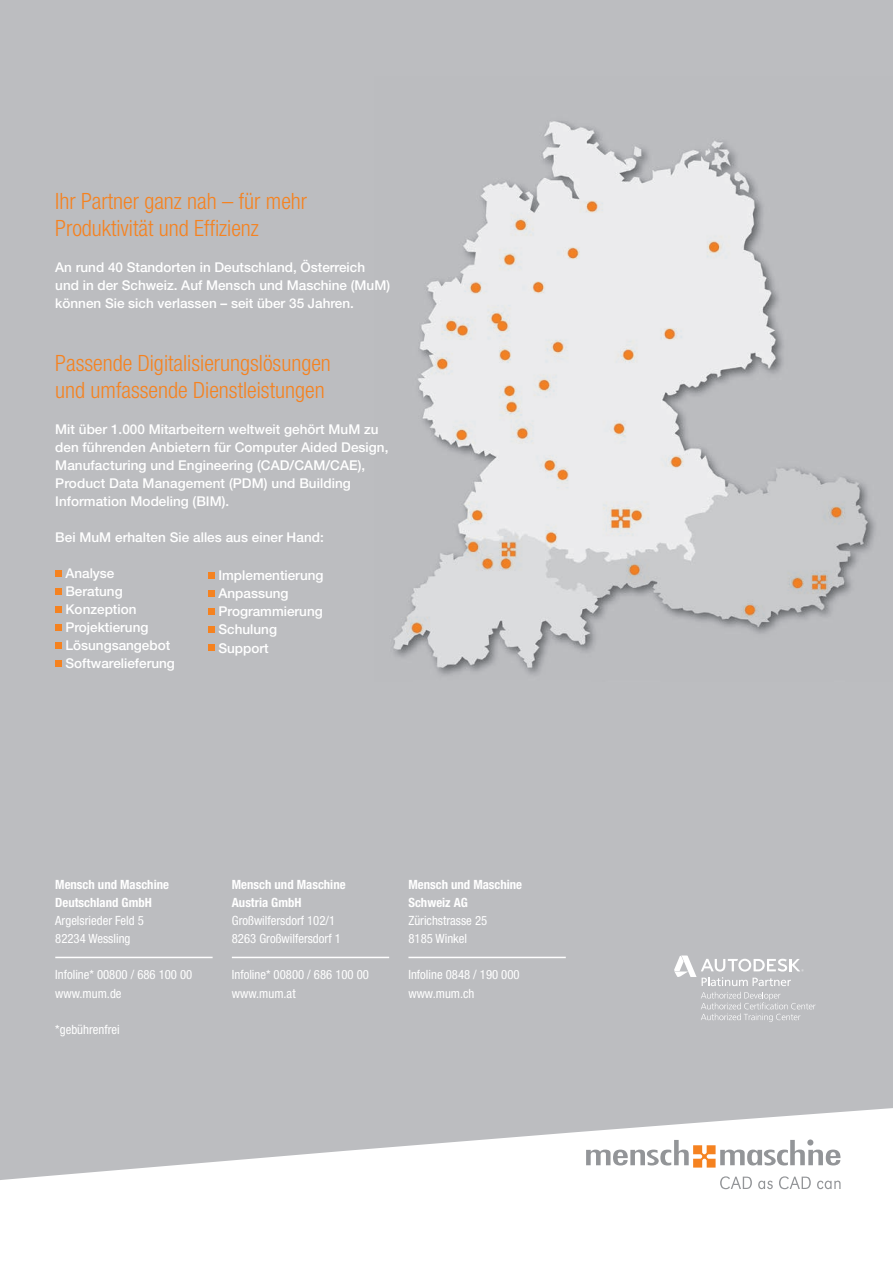
<style>
.page{position:relative;width:893px;height:1263px;background:#fff}
.page>*{position:absolute;margin:0;border:0;box-sizing:border-box;transform-origin:0 0}
.t1{font:300 condensed 22.5px/27px "Helvetica Neue LT";color:#f58220}
.t2{font:500 13.5px/18px "Helvetica Neue LT";color:#fff}
.t3{font:condensed 12.75px/18.1px "Helvetica Neue LT";color:#fff}
.t4{font:700 condensed 12.75px/18.1px "Helvetica Neue LT";color:#fff}
</style>
<div class="page">
<div style="left:0;top:0;width:893px;height:1190px;background:#bcbdc0"></div>
<svg style="left:586px;top:1139px;width:254px;height:28px"></svg>
<svg style="left:720px;top:1176px;width:32px;height:13px"></svg>
<svg style="left:758px;top:1181px;width:15px;height:8px"></svg>
<svg style="left:779px;top:1176px;width:32px;height:13px"></svg>
<svg style="left:817px;top:1180px;width:23px;height:9px"></svg>
<div style="left:808px;top:0;width:85px;height:344px;background:#bcbdc0"></div>
<svg style="left:701px;top:992px;width:114px;height:30px;background:#c4c5c7"></svg>
<svg style="left:674px;top:955px;width:130px;height:31px"></svg>
<hr style="left:55px;top:957px;width:158px;height:1px;background:#fff">
<hr style="left:232px;top:957px;width:157px;height:1px;background:#fff">
<hr style="left:408px;top:957px;width:158px;height:1px;background:#fff">
<img style="left:374px;top:77px;width:518px;height:605px">
<div style="left:55px;top:570px;width:7px;height:6px;background:#f58220"></div>
<div style="left:55px;top:588px;width:7px;height:6px;background:#f58220"></div>
<div style="left:55px;top:606px;width:7px;height:6px;background:#f58220"></div>
<div style="left:55px;top:624px;width:7px;height:6px;background:#f58220"></div>
<div style="left:55px;top:642px;width:7px;height:6px;background:#f58220"></div>
<div style="left:55px;top:660px;width:7px;height:6px;background:#f58220"></div>
<div style="left:208px;top:572px;width:7px;height:6px;background:#f58220"></div>
<div style="left:208px;top:590px;width:7px;height:6px;background:#f58220"></div>
<div style="left:208px;top:608px;width:7px;height:6px;background:#f58220"></div>
<div style="left:208px;top:626px;width:7px;height:7px;background:#f58220"></div>
<div style="left:208px;top:644px;width:7px;height:7px;background:#f58220"></div>
<h1 class="t1" style="left:55px;top:188px;width:253px">Ihr Partner ganz nah – für mehr<br>Produktivität und Effizienz</h1>
<p class="t2" style="left:55px;top:258px;width:336px">An rund 40 Standorten in Deutschland, Österreich und in der Schweiz. Auf Mensch und Maschine (MuM) können Sie sich verlassen – seit über 35 Jahren.</p>
<h1 class="t1" style="left:55px;top:350px;width:277px">Passende Digitalisierungslösungen und umfassende Dienstleistungen</h1>
<p class="t2" style="left:55px;top:420px;width:335px">Mit über 1.000 Mitarbeitern weltweit gehört MuM zu den führenden Anbietern für Computer Aided Design, Manufacturing und Engineering (CAD/CAM/CAE), Product Data Management (PDM) und Building Information Modeling (BIM).</p>
<p class="t2" style="left:55px;top:528px;width:270px">Bei MuM erhalten Sie alles aus einer Hand:</p>
<p class="t2" style="left:65px;top:564px;width:111px">Analyse<br>Beratung<br>Konzeption<br>Projektierung<br>Lösungsangebot<br>Softwarelieferung</p>
<p class="t2" style="left:218px;top:566px;width:107px">Implementierung<br>Anpassung<br>Programmierung<br>Schulung<br>Support</p>
<p class="t4" style="left:55px;top:875px;width:115px">Mensch und Maschine<br>Deutschland GmbH</p>
<p class="t3" style="left:55px;top:911px;width:90px">Argelsrieder Feld 5<br>82234 Wessling</p>
<p class="t3" style="left:55px;top:966px;width:139px">Infoline* 00800 / 686 100 00 www.mum.de</p>
<p class="t3" style="left:55px;top:1020px;width:66px">*gebührenfrei</p>
<p class="t4" style="left:232px;top:875px;width:115px">Mensch und Maschine<br>Austria GmbH</p>
<p class="t3" style="left:232px;top:911px;width:110px">Großwilfersdorf 102/1<br>8263 Großwilfersdorf 1</p>
<p class="t3" style="left:232px;top:966px;width:139px">Infoline* 00800 / 686 100 00 www.mum.at</p>
<p class="t4" style="left:408px;top:875px;width:115px">Mensch und Maschine<br>Schweiz AG</p>
<p class="t3" style="left:408px;top:911px;width:80px">Zürichstrasse 25<br>8185 Winkel</p>
<p class="t3" style="left:408px;top:966px;width:113px">Infoline 0848 / 190 000 www.mum.ch</p>
</div>
